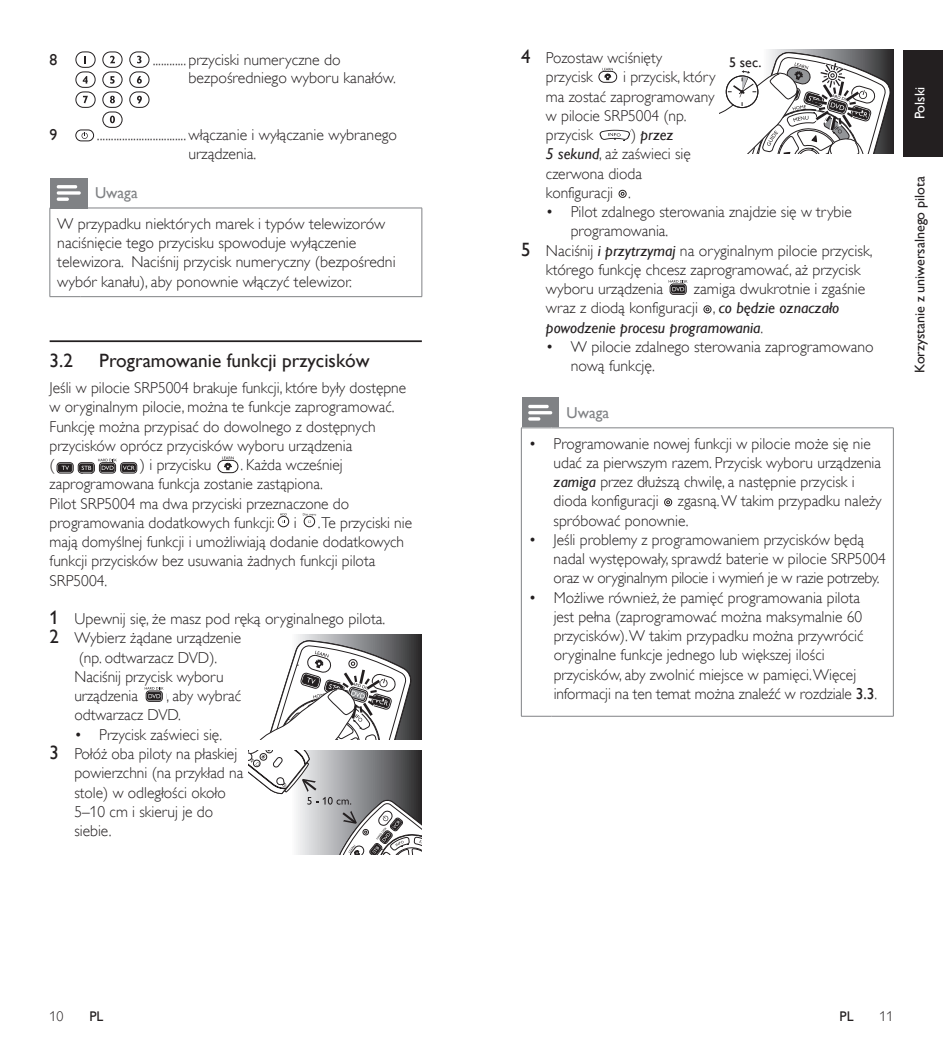
<style>
.page{position:relative;width:943px;height:1042px;background:#fff}
.page>*{position:absolute;margin:0;border:0;box-sizing:border-box;transform-origin:0 0}
.t1{font:19.25px "Gill Sans Alt One WGL";color:#231f20}
.t2{font:15.75px/19.2px "Gill Sans Alt One WGL Light";color:#231f20}
.t3{font:italic 15.75px "Gill Sans Alt One WGL";color:#231f20}
.t4{font:15.75px "Gill Sans Alt One WGL";color:#808285}
.t5{font:15.75px "Gill Sans Alt One WGL";color:#231f20}
.t6{font:14px "Gill Sans Alt One WGL";color:#231f20}
.t7{font:14px "Gill Sans Alt One WGL";color:#fff}
.t8{font:14px "Gill Sans Alt One WGL Light";color:#231f20}
.s1{font-family:"Gill Sans Alt One WGL";font-size:19.25px}
.s2{font-family:"Gill Sans Alt One WGL Light";font-style:normal}
.s3{font-family:"Gill Sans Alt One WGL";font-style:italic}
.s4{font-family:"Gill Sans Alt One WGL"}
</style>
<div class="page">
<div style="left:903px;top:50px;width:40px;height:106px;background:#231f20"></div>
<hr style="left:50px;top:340px;width:372px;height:2px;background:#231f20">
<svg style="left:75px;top:51px;width:75px;height:91px"></svg>
<hr style="left:421px;top:208px;width:1px;height:88px;background:#808285">
<hr style="left:50px;top:208px;width:30px;height:1px;background:#808285">
<hr style="left:50px;top:208px;width:1px;height:88px;background:#808285">
<hr style="left:80px;top:208px;width:342px;height:1px;background:#808285">
<hr style="left:50px;top:296px;width:30px;height:1px;background:#808285">
<hr style="left:80px;top:296px;width:342px;height:1px;background:#808285">
<div style="left:50px;top:178px;width:37px;height:30px;background:#808285"></div>
<svg style="left:57px;top:185px;width:24px;height:16px"></svg>
<svg style="left:56px;top:458px;width:82px;height:16px"></svg>
<svg style="left:217px;top:456px;width:22px;height:18px"></svg>
<svg style="left:278px;top:513px;width:11px;height:15px"></svg>
<svg style="left:302px;top:513px;width:15px;height:15px"></svg>
<svg style="left:296px;top:635px;width:126px;height:5px"></svg>
<svg style="left:144px;top:687px;width:23px;height:15px"></svg>
<svg style="left:248px;top:640px;width:174px;height:215px"></svg>
<svg style="left:598px;top:67px;width:20px;height:16px"></svg>
<svg style="left:599px;top:130px;width:32px;height:11px"></svg>
<svg style="left:618px;top:189px;width:9px;height:9px"></svg>
<svg style="left:668px;top:280px;width:20px;height:15px"></svg>
<svg style="left:703px;top:305px;width:9px;height:9px"></svg>
<hr style="left:893px;top:428px;width:1px;height:288px;background:#808285">
<hr style="left:521px;top:427px;width:30px;height:1px;background:#808285">
<hr style="left:521px;top:428px;width:1px;height:288px;background:#808285">
<hr style="left:551px;top:427px;width:342px;height:1px;background:#808285">
<hr style="left:521px;top:716px;width:30px;height:1px;background:#808285">
<hr style="left:551px;top:716px;width:342px;height:1px;background:#808285">
<div style="left:521px;top:397px;width:37px;height:30px;background:#808285"></div>
<svg style="left:528px;top:405px;width:24px;height:16px"></svg>
<svg style="left:664px;top:498px;width:9px;height:9px"></svg>
<svg style="left:719px;top:52px;width:174px;height:102px"></svg>
<p class="t5" style="left:50px;top:48px;width:9px">8</p>
<p class="t2" style="left:189px;top:50px;width:209px;text-indent:-36px">............ przyciski numeryczne do bezpośredniego wyboru kanałów.</p>
<p class="t5" style="left:50px;top:124px;width:9px">9</p>
<p class="t2" style="left:189px;top:125px;width:210px;text-indent:-92px">................................ włączanie i wyłączanie wybranego urządzenia.</p>
<p class="t4" style="left:95px;top:182px;width:44px">Uwaga</p>
<p class="t2" style="left:57px;top:214px;width:340px">W przypadku niektórych marek i typów telewizorów naciśnięcie tego przycisku spowoduje wyłączenie telewizora. Naciśnij przycisk numeryczny (bezpośredni wybór kanału), aby ponownie włączyć telewizor.</p>
<p class="t1" style="left:50px;top:347px;width:25px">3.2</p>
<p class="t1" style="left:99px;top:347px;width:272px">Programowanie funkcji przycisków</p>
<p class="t2" style="left:50px;top:378px;width:358px">Jeśli w pilocie SRP5004 brakuje funkcji, które były dostępne w oryginalnym pilocie, można te funkcje zaprogramować.<br>Funkcję można przypisać do dowolnego z dostępnych przycisków oprócz przycisków wyboru urządzenia<br>(</p>
<p class="t2" style="left:140px;top:455px;width:73px">) i przycisku</p>
<p class="t2" style="left:50px;top:455px;width:301px;text-indent:191px">. Każda wcześniej zaprogramowana funkcja zostanie zastąpiona.<br>Pilot SRP5004 ma dwa przyciski przeznaczone do programowania dodatkowych funkcji: i</p>
<p class="t2" style="left:50px;top:513px;width:364px;text-indent:268px">.Te przyciski nie mają domyślnej funkcji i umożliwiają dodanie dodatkowych funkcji przycisków bez usuwania żadnych funkcji pilota SRP5004.</p>
<p class="t2" style="left:50px;top:609px;width:337px"><span class="s1">1</span> Upewnij się, że masz pod ręką oryginalnego pilota.</p>
<p class="t2" style="left:50px;top:628px;width:193px"><span class="s1">2</span> Wybierz żądane urządzenie</p>
<p class="t2" style="left:79px;top:648px;width:140px">(np. odtwarzacz DVD).</p>
<p class="t2" style="left:74px;top:667px;width:151px">Naciśnij przycisk wyboru</p>
<p class="t2" style="left:74px;top:686px;width:65px">urządzenia</p>
<p class="t2" style="left:74px;top:686px;width:168px;text-indent:92px">, aby wybrać odtwarzacz DVD.</p>
<p class="t2" style="left:74px;top:725px;width:149px">• Przycisk zaświeci się.</p>
<p class="t2" style="left:50px;top:744px;width:189px"><span class="s1">3</span> Połóż oba piloty na płaskiej</p>
<p class="t2" style="left:74px;top:763px;width:170px">powierzchni (na przykład na</p>
<p class="t2" style="left:74px;top:782px;width:153px">stole) w odległości około</p>
<p class="t2" style="left:74px;top:802px;width:140px">5–10 cm i skieruj je do</p>
<p class="t2" style="left:74px;top:821px;width:39px">siebie.</p>
<p class="t2" style="left:546px;top:48px;width:118px;text-indent:-25px"><span class="s1">4</span> Pozostaw wciśnięty przycisk</p>
<p class="t6" style="left:729px;top:52px;width:34px">5 sec.</p>
<p class="t2" style="left:546px;top:68px;width:171px;text-indent:77px">i przycisk, który ma zostać zaprogramowany w pilocie SRP5004 (np. przycisk</p>
<p class="t3" style="left:631px;top:124px;width:44px"><span class="s2">)</span> przez</p>
<p class="t2" style="left:546px;top:145px;width:146px"><span class="s3">5 sekund</span>, aż zaświeci się czerwona dioda konfiguracji .</p>
<p class="t2" style="left:546px;top:202px;width:307px">• Pilot zdalnego sterowania znajdzie się w trybie</p>
<p class="t2" style="left:570px;top:222px;width:99px">programowania.</p>
<p class="t2" style="left:521px;top:241px;width:353px"><span class="s1">5</span> Naciśnij <span class="s3">i przytrzymaj</span> na oryginalnym pilocie przycisk,</p>
<p class="t2" style="left:546px;top:260px;width:316px">którego funkcję chcesz zaprogramować, aż przycisk</p>
<p class="t2" style="left:546px;top:279px;width:119px">wyboru urządzenia</p>
<p class="t2" style="left:546px;top:279px;width:321px;text-indent:148px">zamiga dwukrotnie i zgaśnie wraz z diodą konfiguracji , <span class="s3">co będzie oznaczało</span></p>
<p class="t3" style="left:546px;top:316px;width:219px">powodzenie procesu programowania<span class="s2">.</span></p>
<p class="t2" style="left:570px;top:337px;width:304px;text-indent:-25px">• W pilocie zdalnego sterowania zaprogramowano nową funkcję.</p>
<p class="t4" style="left:566px;top:401px;width:44px">Uwaga</p>
<p class="t2" style="left:553px;top:434px;width:329px;text-indent:-25px">• Programowanie nowej funkcji w pilocie może się nie udać za pierwszym razem. Przycisk wyboru urządzenia <span class="s3">zamiga</span> przez dłuższą chwilę, a następnie przycisk i dioda konfiguracji zgasną.W takim przypadku należy spróbować ponownie.</p>
<p class="t2" style="left:553px;top:530px;width:334px;text-indent:-25px">• Jeśli problemy z programowaniem przycisków będą nadal występowały, sprawdź baterie w pilocie SRP5004 oraz w oryginalnym pilocie i wymień je w razie potrzeby.</p>
<p class="t2" style="left:553px;top:588px;width:325px;text-indent:-25px">• Możliwe również, że pamięć programowania pilota jest pełna (zaprogramować można maksymalnie 60 przycisków).W takim przypadku można przywrócić oryginalne funkcje jednego lub większej ilości przycisków, aby zwolnić miejsce w pamięci.Więcej informacji na ten temat można znaleźć w rozdziale <span class="s4">3.3</span>.</p>
<p class="t7" style="left:910px;top:119px;width:34px;rotate:-90deg">Polski</p>
<p class="t6" style="left:910px;top:373px;width:198px;rotate:-90deg">Korzystanie z uniwersalnego pilota</p>
<p class="t8" style="left:50px;top:1006px;width:15px">10</p>
<p class="t6" style="left:89px;top:1006px;width:15px">PL</p>
<p class="t8" style="left:879px;top:1006px;width:15px">11</p>
<p class="t6" style="left:839px;top:1006px;width:15px">PL</p>
</div>
